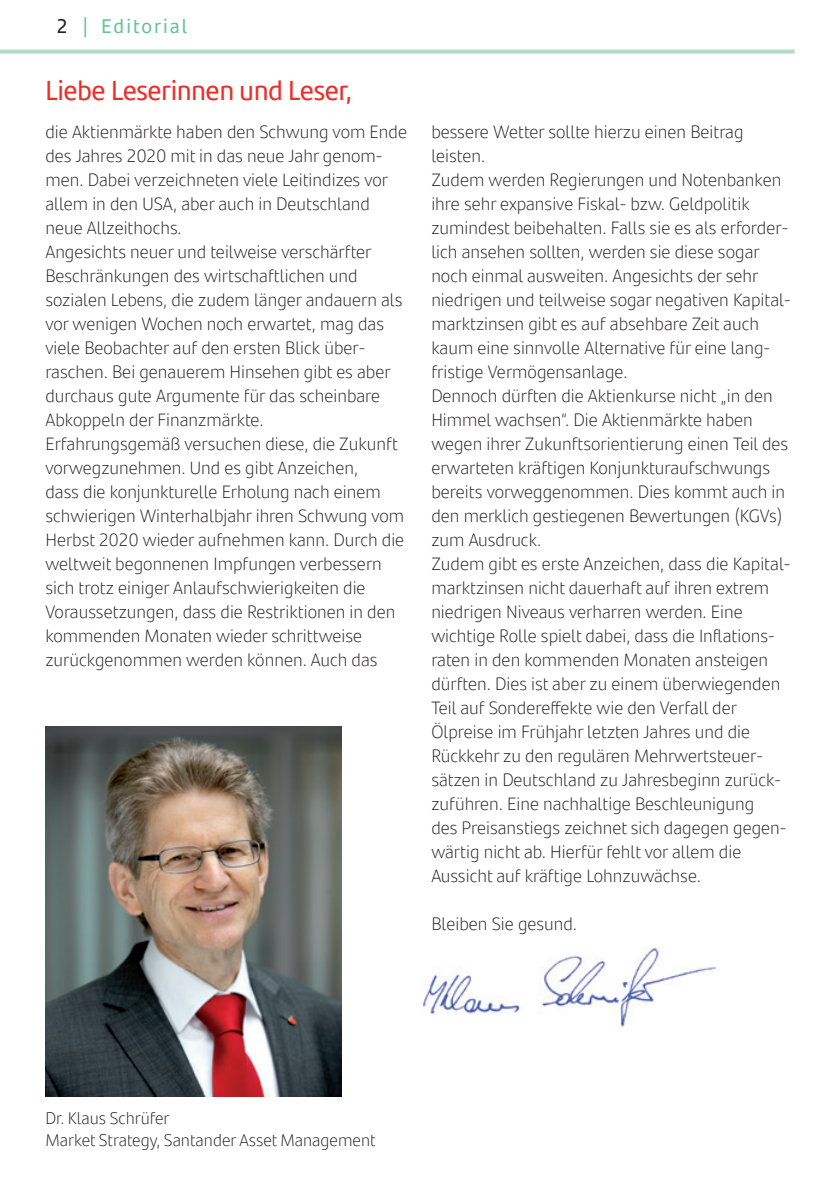
<style>
.page{position:relative;width:840px;height:1191px;background:#fff}
.page>*{position:absolute;margin:0;border:0;box-sizing:border-box;transform-origin:0 0}
.t1{font:28px "Santander Headline";color:#ea2f29}
.t2{font:20px "Santander Text";letter-spacing:.1em;color:#66c397}
.t3{font:300 18px/24px "Santander Text";color:#231f20}
.t4{font:300 17px/22px "Santander Text";color:#231f20}
.s1{color:#231f20}
</style>
<div class="page">
<img style="left:423px;top:947px;width:292px;height:80px">
<svg style="left:0;top:50px;width:794px;height:4px;background:#b9dfcb"></svg>
<img style="left:45px;top:726px;width:297px;height:370px">
<p class="t2" style="left:57px;top:11px;width:132px"><span class="s1">2</span> | Editorial</p>
<h1 class="t1" style="left:45px;top:69px;width:308px">Liebe Leserinnen und Leser,</h1>
<p class="t3" style="left:45px;top:119px;width:363px">die Aktienmärkte haben den Schwung vom Ende des Jahres 2020 mit in das neue Jahr genom&shy;men. Dabei verzeichneten viele Leitindizes vor allem in den USA, aber auch in Deutschland neue Allzeithochs.<br>Angesichts neuer und teilweise verschärfter Beschränkungen des wirtschaftlichen und sozialen Lebens, die zudem länger andauern als vor wenigen Wochen noch erwartet, mag das viele Beobachter auf den ersten Blick über&shy;raschen. Bei genauerem Hinsehen gibt es aber durchaus gute Argumente für das scheinbare Abkoppeln der Finanzmärkte.<br>Erfahrungsgemäß versuchen diese, die Zukunft vorwegzunehmen. Und es gibt Anzeichen,<br>dass die konjunkturelle Erholung nach einem schwierigen Winterhalbjahr ihren Schwung vom Herbst 2020 wieder aufnehmen kann. Durch die weltweit begonnenen Impfungen verbessern sich trotz einiger Anlaufschwierigkeiten die Voraussetzungen, dass die Restriktionen in den kommenden Monaten wieder schrittweise zurückgenommen werden können. Auch das</p>
<p class="t3" style="left:431px;top:119px;width:361px">bessere Wetter sollte hierzu einen Beitrag leisten.<br>Zudem werden Regierungen und Notenbanken ihre sehr expansive Fiskal- bzw. Geldpolitik zumindest beibehalten. Falls sie es als erforder&shy;lich ansehen sollten, werden sie diese sogar noch einmal ausweiten. Angesichts der sehr niedrigen und teilweise sogar negativen Kapital&shy;marktzinsen gibt es auf absehbare Zeit auch kaum eine sinnvolle Alternative für eine lang&shy;fristige Vermögensanlage.<br>Dennoch dürften die Aktienkurse nicht „in den Himmel wachsen“. Die Aktienmärkte haben wegen ihrer Zukunftsorientierung einen Teil des erwarteten kräftigen Konjunkturaufschwungs bereits vorweggenommen. Dies kommt auch in den merklich gestiegenen Bewertungen (KGVs) zum Ausdruck.<br>Zudem gibt es erste Anzeichen, dass die Kapital&shy;marktzinsen nicht dauerhaft auf ihren extrem niedrigen Niveaus verharren werden. Eine wichtige Rolle spielt dabei, dass die Inflations&shy;raten in den kommenden Monaten ansteigen dürften. Dies ist aber zu einem überwiegenden Teil auf Sondereffekte wie den Verfall der Ölpreise im Frühjahr letzten Jahres und die Rückkehr zu den regulären Mehrwertsteuer&shy;sätzen in Deutschland zu Jahresbeginn zurück&shy;zuführen. Eine nachhaltige Beschleunigung<br>des Preisanstiegs zeichnet sich dagegen gegen&shy;wärtig nicht ab. Hierfür fehlt vor allem die Aussicht auf kräftige Lohnzuwächse.</p>
<p class="t3" style="left:431px;top:911px;width:147px">Bleiben Sie gesund.</p>
<p class="t4" style="left:45px;top:1106px;width:332px">Dr. Klaus Schrüfer<br>Market Strategy, Santander Asset Management</p>
</div>
